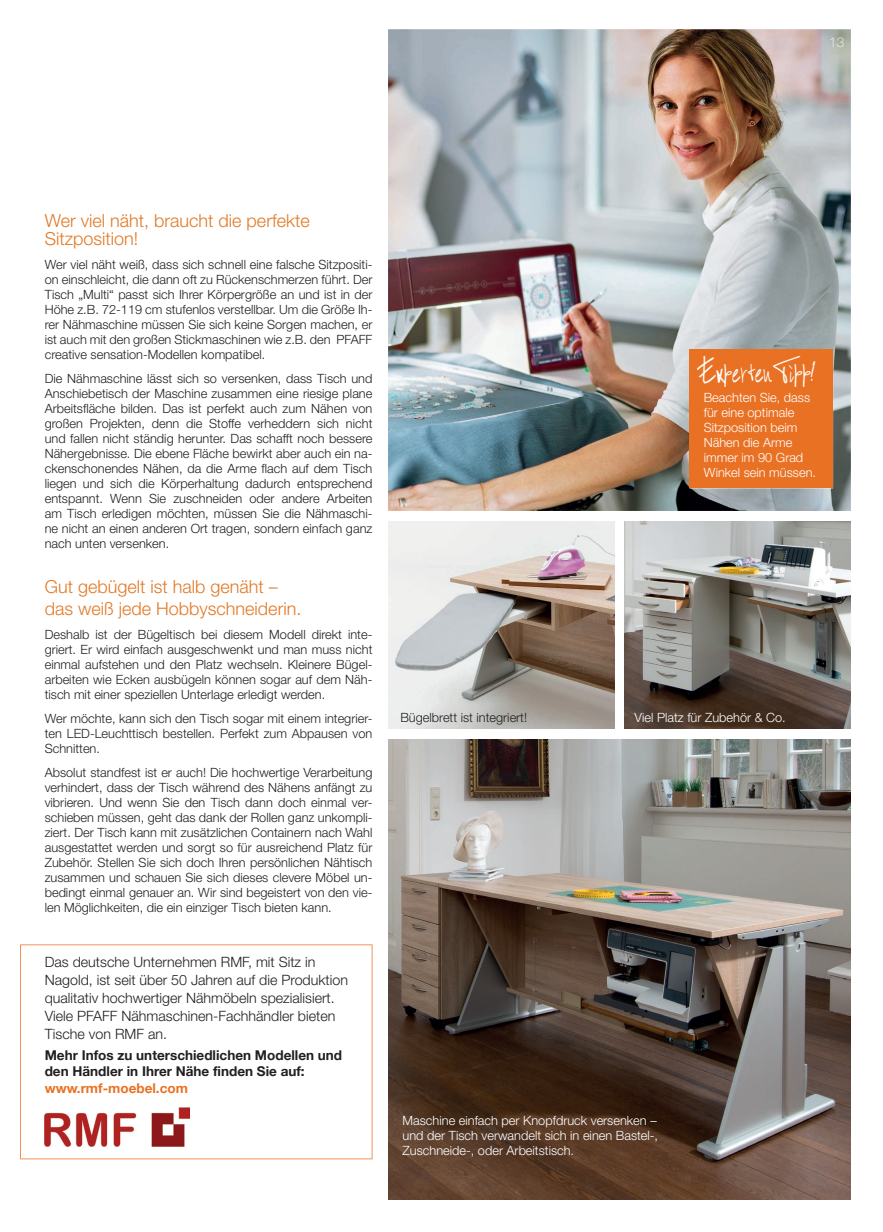
<style>
.page{position:relative;width:883px;height:1232px;background:#fff}
.page>*{position:absolute;margin:0;border:0;box-sizing:border-box;transform-origin:0 0}
.t1{font:35.55px "BART Handschrift";color:#fefdfb}
.t2{font:300 18px/18px "Helvetica Neue CE";color:#e27926}
.t3{font:300 14.25px/18px "Helvetica Neue CE";color:#231f20}
.t4{font:700 13.5px/16.5px "Helvetica Neue";color:#231f20}
.t5{font:700 13.5px "Helvetica Neue";color:#e97124}
.t6{font:100 13.5px "Helvetica Neue LT Pro";color:#fff}
.t7{font:300 12.75px/15px "Helvetica Neue CE";color:#231f20;text-align:justify}
.t8{font:300 12.75px/15px "Helvetica Neue CE";color:#fff}
</style>
<div class="page">
<img style="left:388px;top:29px;width:462px;height:482px">
<img style="left:388px;top:521px;width:226px;height:207px">
<img style="left:624px;top:521px;width:226px;height:207px">
<svg style="left:20px;top:944px;width:352px;height:215px"></svg>
<img style="left:388px;top:739px;width:462px;height:460px">
<img style="left:45px;top:1108px;width:145px;height:38px">
<div style="left:689px;top:349px;width:143px;height:139px;background:#e97124"></div>
<p class="t6" style="left:828px;top:35px;width:17px">13</p>
<h2 class="t2" style="left:45px;top:211px;width:266px">Wer viel näht, braucht die perfekte<br>Sitzposition!</h2>
<p class="t7" style="left:45px;top:256px;width:329px">Wer viel näht weiß, dass sich schnell eine falsche Sitzpositi&shy;on einschleicht, die dann oft zu Rückenschmerzen führt. Der Tisch „Multi“ passt sich Ihrer Körpergröße an und ist in der Höhe z.B. 72-119 cm stufenlos verstellbar. Um die Größe Ih&shy;rer Nähmaschine müssen Sie sich keine Sorgen machen, er ist auch mit den großen Stickmaschinen wie z.B. den PFAFF creative sensation-Modellen kompatibel.</p>
<p class="t7" style="left:45px;top:370px;width:329px">Die Nähmaschine lässt sich so versenken, dass Tisch und Anschiebetisch der Maschine zusammen eine riesige plane Arbeitsfläche bilden. Das ist perfekt auch zum Nähen von großen Projekten, denn die Stoffe verheddern sich nicht und fallen nicht ständig herunter. Das schafft noch bessere Nähergebnisse. Die ebene Fläche bewirkt aber auch ein na&shy;ckenschonendes Nähen, da die Arme flach auf dem Tisch liegen und sich die Körperhaltung dadurch entsprechend entspannt. Wenn Sie zuschneiden oder andere Arbeiten am Tisch erledigen möchten, müssen Sie die Nähmaschi&shy;ne nicht an einen anderen Ort tragen, sondern einfach ganz nach unten versenken.</p>
<h2 class="t2" style="left:45px;top:575px;width:258px;line-height:22.5px">Gut gebügelt ist halb genäht – das weiß jede Hobbyschneiderin.</h2>
<p class="t7" style="left:45px;top:627px;width:329px">Deshalb ist der Bügeltisch bei diesem Modell direkt inte&shy;griert. Er wird einfach ausgeschwenkt und man muss nicht einmal aufstehen und den Platz wechseln. Kleinere Bügel&shy;arbeiten wie Ecken ausbügeln können sogar auf dem Näh&shy;tisch mit einer speziellen Unterlage erledigt werden.</p>
<p class="t7" style="left:45px;top:711px;width:329px">Wer möchte, kann sich den Tisch sogar mit einem integrier&shy;ten LED-Leuchttisch bestellen. Perfekt zum Abpausen von Schnitten.</p>
<p class="t7" style="left:45px;top:765px;width:329px">Absolut standfest ist er auch! Die hochwertige Verarbeitung verhindert, dass der Tisch während des Nähens anfängt zu vibrieren. Und wenn Sie den Tisch dann doch einmal ver&shy;schieben müssen, geht das dank der Rollen ganz unkompli&shy;ziert. Der Tisch kann mit zusätzlichen Containern nach Wahl ausgestattet werden und sorgt so für ausreichend Platz für Zubehör. Stellen Sie sich doch Ihren persönlichen Nähtisch zusammen und schauen Sie sich dieses clevere Möbel un&shy;bedingt einmal genauer an. Wir sind begeistert von den vie&shy;len Möglichkeiten, die ein einziger Tisch bieten kann.</p>
<p class="t3" style="left:45px;top:952px;width:305px">Das deutsche Unternehmen RMF, mit Sitz in Nagold, ist seit über 50 Jahren auf die Produktion qualitativ hochwertiger Nähmöbeln spezialisiert.<br>Viele PFAFF Nähmaschinen-Fachhändler bieten Tische von RMF an.</p>
<p class="t4" style="left:45px;top:1047px;width:299px">Mehr Infos zu unterschiedlichen Modellen und den Händler in Ihrer Nähe finden Sie auf:</p>
<p class="t5" style="left:45px;top:1077px;width:145px">www.rmf-moebel.com</p>
<h1 class="t1" style="left:696px;top:355px;width:118px">Experten-Tipp!</h1>
<p class="t8" style="left:703px;top:390px;width:114px">Beachten Sie, dass für eine optimale<br>Sitzposition beim<br>Nähen die Arme immer im 90 Grad<br>Winkel sein müssen.</p>
<p class="t7" style="left:400px;top:710px;width:128px">Bügelbrett ist integriert!</p>
<p class="t8" style="left:634px;top:710px;width:152px">Viel Platz für Zubehör &amp; Co.</p>
<p class="t8" style="left:402px;top:1112px;width:257px;text-align:justify">Maschine einfach per Knopfdruck versenken – und der Tisch verwandelt sich in einen Bastel-, Zuschneide-, oder Arbeitstisch.</p>
</div>
